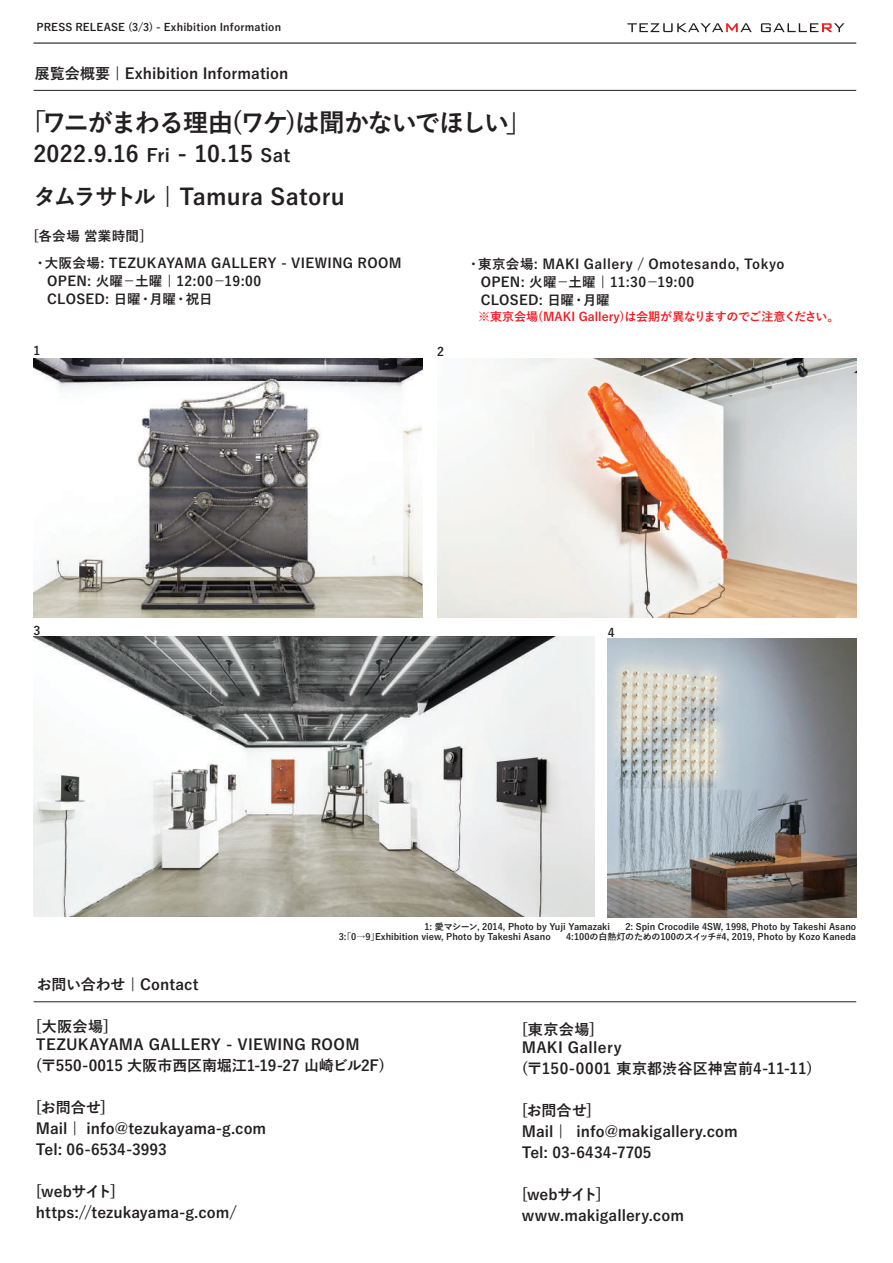
<style>
.page{position:relative;width:893px;height:1263px;background:#fff}
.page>*{position:absolute;margin:0;border:0;box-sizing:border-box;transform-origin:0 0}
.t1{font:700 25.5px "Yu Go";letter-spacing:-.065em;color:#231f20}
.t2{font:700 22.5px/43.5px "Yu Go";letter-spacing:.01em;color:#231f20}
.t3{font:700 15px/21px "Yu Go";letter-spacing:.005em;color:#231f20}
.t4{font:700 15px/18px "Yu Go";letter-spacing:.025em;color:#231f20}
.t5{font:700 13.5px/18px "Yu Go";letter-spacing:.025em;color:#231f20}
.t6{font:700 12px "Yu Go";color:#ee1d23}
.t7{font:700 12px "Yu Go";color:#231f20}
.t8{font:700 10.5px "Yu Go";letter-spacing:.02em;color:#231f20}
.t9{font:700 9px "Yu Go";color:#231f20}
.s1{font-size:18px}
</style>
<div class="page">
<hr style="left:34px;top:43px;width:822px;height:1px;background:#231f20">
<svg style="left:761px;top:23px;width:83px;height:9px"></svg>
<svg style="left:627px;top:23px;width:125px;height:9px"></svg>
<hr style="left:34px;top:90px;width:822px;height:1px;background:#231f20">
<hr style="left:34px;top:1001px;width:822px;height:1px;background:#231f20">
<img style="left:608px;top:638px;width:248px;height:279px">
<img style="left:34px;top:358px;width:389px;height:260px">
<img style="left:34px;top:637px;width:560px;height:280px">
<img style="left:437px;top:358px;width:419px;height:260px">
<p class="t8" style="left:37px;top:21px;width:246px">PRESS RELEASE (3/3) - Exhibition Information</p>
<p class="t3" style="left:35px;top:63px;width:255px">展覧会概要 | Exhibition Information</p>
<h1 class="t1" style="left:33px;top:108px;width:499px">｢ワニがまわる理由(ワケ)は聞かないでほしい」</h1>
<h2 class="t2" style="left:33px;top:132px;width:313px">2022.9.16 <span class="s1">Fri</span> - 10.15 <span class="s1">Sat<br></span>タムラサトル | Tamura Satoru</h2>
<p class="t5" style="left:33px;top:223px;width:370px;line-height:27px">[各会場 営業時間]<br>・大阪会場: TEZUKAYAMA GALLERY - VIEWING ROOM</p>
<p class="t5" style="left:33px;top:272px;width:229px">　OPEN: 火曜－土曜 | 12:00－19:00　CLOSED: 日曜・月曜・祝日</p>
<p class="t5" style="left:467px;top:255px;width:319px">・東京会場: MAKI Gallery / Omotesando, Tokyo　OPEN: 火曜－土曜 | 11:30－19:00<br>　CLOSED: 日曜・月曜</p>
<p class="t6" style="left:478px;top:310px;width:363px">※東京会場(MAKI Gallery)は会期が異なりますのでご注意ください。</p>
<p class="t7" style="left:34px;top:344px;width:8px">1</p>
<p class="t7" style="left:437px;top:345px;width:8px">2</p>
<p class="t7" style="left:34px;top:624px;width:8px">3</p>
<p class="t7" style="left:608px;top:625px;width:8px">4</p>
<p class="t9" style="left:424px;top:921px;width:187px">1: 愛マシーン, 2014, Photo by Yuji Yamazaki</p>
<p class="t9" style="left:625px;top:921px;width:232px">2: Spin Crocodile 4SW, 1998, Photo by Takeshi Asano</p>
<p class="t9" style="left:339px;top:932px;width:213px">3:「0→9」Exhibition view, Photo by Takeshi Asano</p>
<p class="t9" style="left:566px;top:932px;width:292px">4:100の白熱灯のための100のスイッチ#4, 2019, Photo by Kozo Kaneda</p>
<p class="t3" style="left:37px;top:974px;width:163px">お問い合わせ | Contact</p>
<p class="t3" style="left:36px;top:1018px;width:325px;line-height:18px">[大阪会場]<br>TEZUKAYAMA GALLERY - VIEWING ROOM</p>
<p class="t3" style="left:36px;top:1055px;width:351px">(〒550-0015 大阪市西区南堀江1-19-27 山崎ビル2F)</p>
<p class="t3" style="left:36px;top:1097px;width:232px">[お問合せ]<br>Mail | info@tezukayama-g.com<br>Tel: 06-6534-3993</p>
<p class="t3" style="left:36px;top:1181px;width:202px">[webサイト] https://tezukayama-g.com/</p>
<p class="t4" style="left:522px;top:1021px;width:102px">[東京会場]<br>MAKI Gallery</p>
<p class="t3" style="left:522px;top:1058px;width:292px">(〒150-0001 東京都渋谷区神宮前4-11-11)</p>
<p class="t3" style="left:522px;top:1100px;width:218px">[お問合せ]<br>Mail | info@makigallery.com<br>Tel: 03-6434-7705</p>
<p class="t3" style="left:522px;top:1184px;width:164px">[webサイト] www.makigallery.com</p>
</div>
